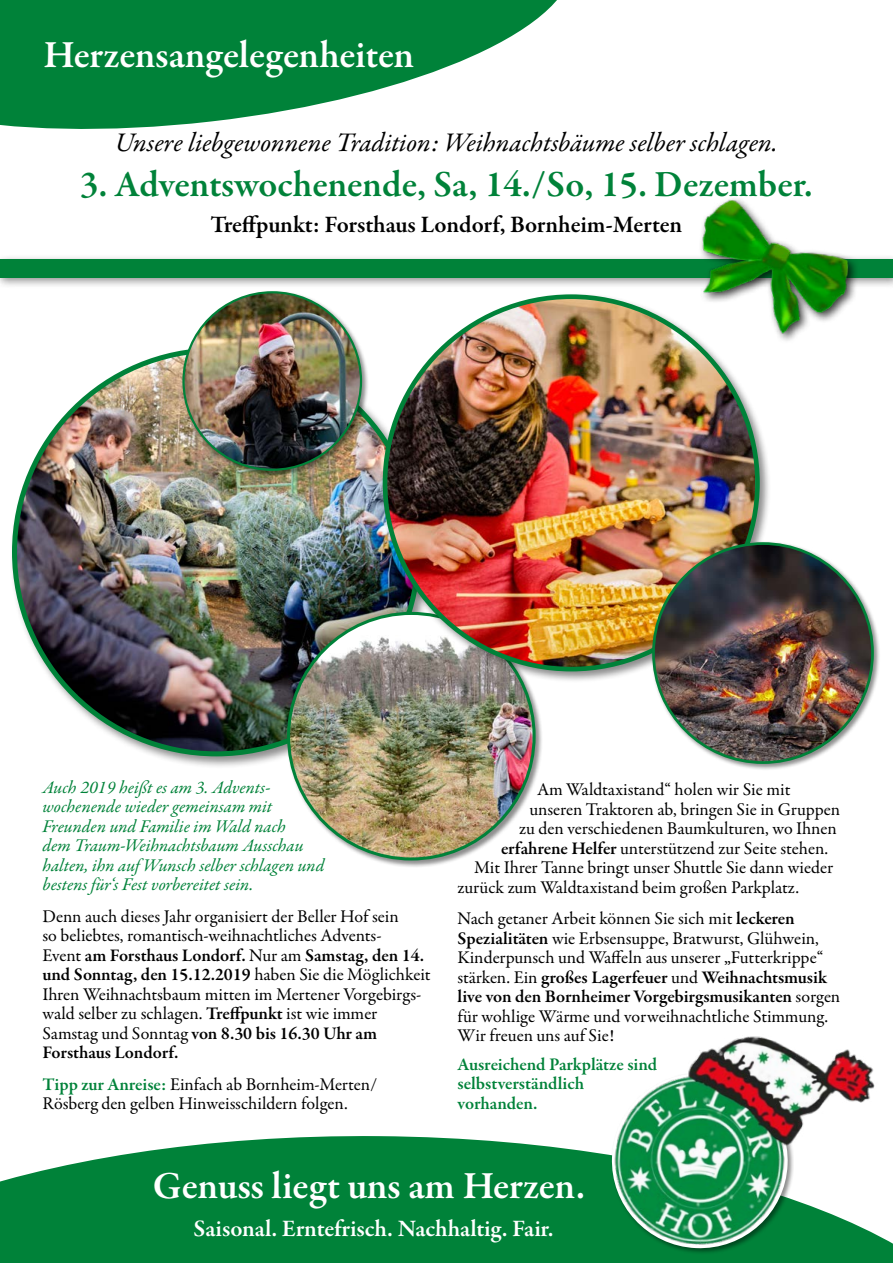
<style>
.page{position:relative;width:893px;height:1263px;background:#fff}
.page>*{position:absolute;margin:0;border:0;box-sizing:border-box;transform-origin:0 0}
.t1{font:600 39px "Garamond Premr Pro";letter-spacing:-.01em;color:#fff}
.t2{font:600 37.5px "Garamond Premr Pro";letter-spacing:-.005em;color:#008239}
.t3{font:italic 27px "Garamond Premr Pro";letter-spacing:-.005em;color:#000}
.t4{font:600 24px "Garamond Premr Pro";letter-spacing:-.01em;color:#000}
.t5{font:600 24px "Garamond Premr Pro";letter-spacing:-.005em;color:#fff}
.t6{font:18px/19.5px "Garamond Premr Pro";letter-spacing:-.005em;color:#000}
.t7{font:italic 18px/19.5px "Garamond Premr Pro";color:#008239}
.t8{font:600 18px/19.5px "Garamond Premr Pro";letter-spacing:-.005em;color:#008239}
.s1{font-weight:600}
.s2{font-weight:600;color:#008239}
</style>
<div class="page">
<svg style="left:0;top:0;width:557px;height:129px;fill:#008239"></svg>
<svg style="left:0;top:1136px;width:893px;height:127px;background:#178d4b"></svg>
<div style="left:10px;top:345px;width:423px;height:424px;background:#000;opacity:.45"></div>
<img style="left:15px;top:354px;width:366px;height:400px">
<div style="left:286px;top:611px;width:257px;height:256px;background:#000;opacity:.45"></div>
<img style="left:289px;top:613px;width:245px;height:245px">
<div style="left:381px;top:292px;width:390px;height:391px;background:#000;opacity:.45"></div>
<img style="left:385px;top:297px;width:370px;height:372px">
<div style="left:651px;top:541px;width:230px;height:230px;background:#000;opacity:.45"></div>
<img style="left:653px;top:543px;width:219px;height:219px;border-radius:109px">
<div style="left:182px;top:290px;width:187px;height:188px;background:#000;opacity:.45"></div>
<img style="left:184px;top:292px;width:177px;height:178px;border-radius:88px">
<div style="left:0;top:254px;width:893px;height:35px;background:#000;opacity:.45"></div>
<div style="left:0;top:259px;width:892px;height:18px;background:#008239"></div>
<img style="left:688px;top:198px;width:178px;height:149px">
<img style="left:607px;top:1036px;width:283px;height:227px">
<h1 class="t1" style="left:43px;top:31px;width:372px">Herzensangelegenheiten</h1>
<h3 class="t3" style="left:115px;top:125px;width:665px">Unsere liebgewonnene Tradition: Weihnachtsbäume selber schlagen.</h3>
<h2 class="t2" style="left:80px;top:161px;width:734px">3. Adventswochenende, Sa, 14./So, 15. Dezember.</h2>
<h3 class="t4" style="left:211px;top:210px;width:473px">Treffpunkt: Forsthaus Londorf, Bornheim-Merten</h3>
<p class="t7" style="left:43px;top:778px;width:283px">Auch 2019 heißt es am 3. Advents&shy;wochenende wieder gemeinsam mit Freunden und Familie im Wald nach<br>dem Traum-Weihnachtsbaum Ausschau halten, ihn auf Wunsch selber schlagen und bestens für‘s Fest vorbereitet sein.</p>
<p class="t6" style="left:43px;top:907px;width:390px">Denn auch dieses Jahr organisiert der Beller Hof sein<br>so beliebtes, romantisch-weihnachtliches Advents-<br>Event <span class="s1">am Forsthaus Londorf.</span> Nur am <span class="s1">Samstag, den 14. und Sonntag, den 15.12.2019</span> haben Sie die Möglichkeit Ihren Weihnachtsbaum mitten im Mertener Vorgebirgs&shy;wald selber zu schlagen. <span class="s1">Treffpunkt</span> ist wie immer Samstag und Sonntag <span class="s1">von 8.30 bis 16.30 Uhr am Forsthaus Londorf.</span></p>
<p class="t6" style="left:43px;top:1075px;width:336px"><span class="s2">Tipp zur Anreise:</span> Einfach ab Bornheim-Merten/<br>Rösberg den gelben Hinweisschildern folgen.</p>
<p class="t6" style="left:537px;top:780px;width:255px">Am Waldtaxistand“ holen wir Sie mit</p>
<p class="t6" style="left:530px;top:800px;width:312px">unseren Traktoren ab, bringen Sie in Gruppen</p>
<p class="t6" style="left:519px;top:819px;width:319px">zu den verschiedenen Baumkulturen, wo Ihnen</p>
<p class="t6" style="left:501px;top:839px;width:329px"><span class="s1">erfahrene Helfer</span> unterstützend zur Seite stehen.</p>
<p class="t6" style="left:474px;top:858px;width:361px">Mit Ihrer Tanne bringt unser Shuttle Sie dann wieder</p>
<p class="t6" style="left:458px;top:878px;width:343px">zurück zum Waldtaxistand beim großen Parkplatz.</p>
<p class="t6" style="left:458px;top:909px;width:384px">Nach getaner Arbeit können Sie sich mit <span class="s1">leckeren Spezialitäten</span> wie Erbsensuppe, Bratwurst, Glühwein, Kinderpunsch und Waffeln aus unserer „Futterkrippe“ stärken. Ein <span class="s1">großes Lagerfeuer</span> und <span class="s1">Weihnachtsmusik live von den Bornheimer Vorgebirgsmusikanten</span> sorgen für wohlige Wärme und vorweihnachtliche Stimmung.<br>Wir freuen uns auf Sie!</p>
<p class="t8" style="left:458px;top:1055px;width:201px">Ausreichend Parkplätze sind selbstverständlich vorhanden.</p>
<h1 class="t1" style="left:153px;top:1162px;width:434px">Genuss liegt uns am Herzen.</h1>
<h3 class="t5" style="left:193px;top:1214px;width:362px">Saisonal. Erntefrisch. Nachhaltig. Fair.</h3>
</div>
